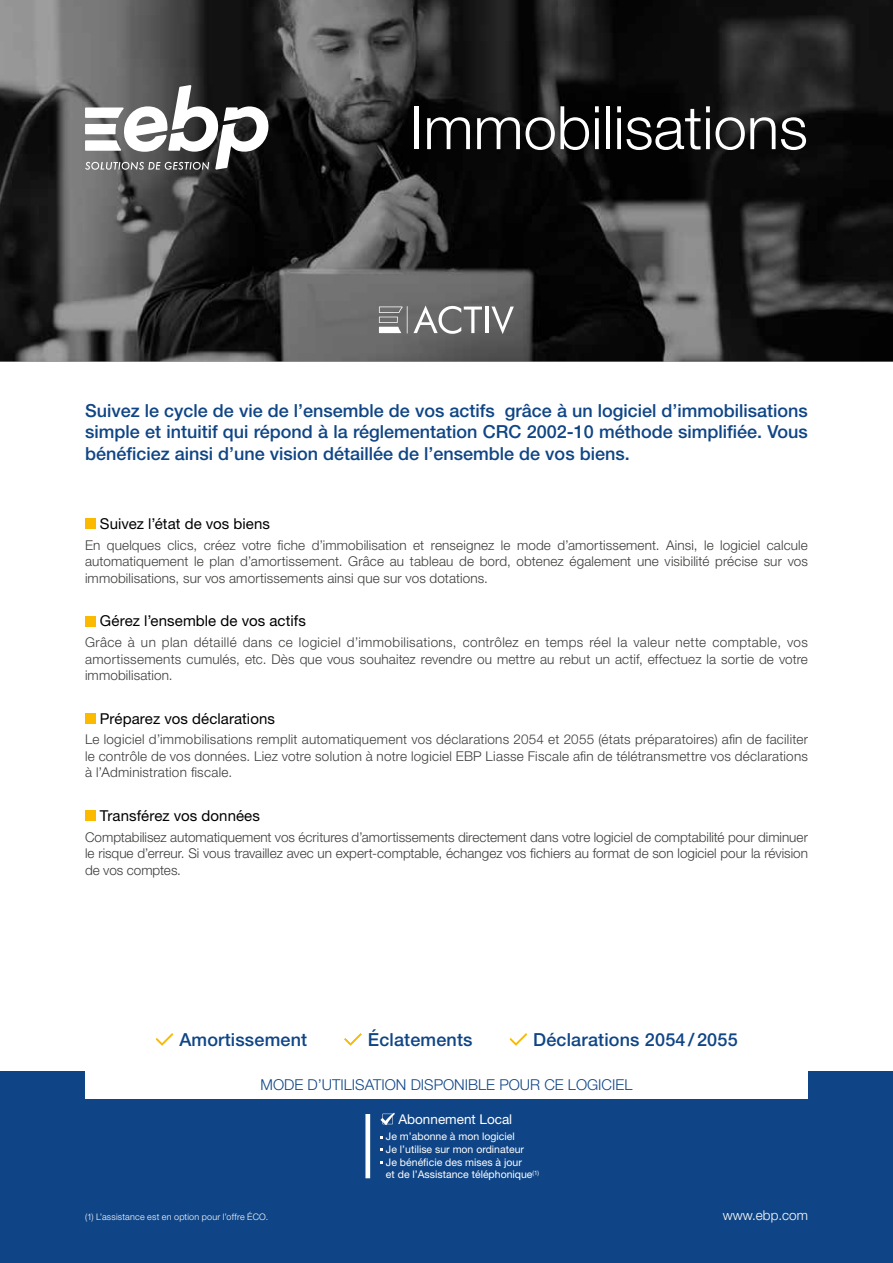
<style>
.page{position:relative;width:893px;height:1263px;background:#fff}
.page>*{position:absolute;margin:0;border:0;box-sizing:border-box;transform-origin:0 0}
.t1{font:300 60px "Helvetica Neue LT Std";color:#fff}
.t2{font:500 18px/21.6px "Helvetica Neue LT Std";color:#0f4586;text-align:justify}
.t3{font:15px "Helvetica Neue LT Std";letter-spacing:.005em;color:#000}
.t4{font:300 15px "Helvetica Neue LT Std";color:#0f4586}
.t5{font:300 13.5px/16.5px "Helvetica Neue LT Std";letter-spacing:.01em;color:#3c3c3b;text-align:justify}
.t6{font:13.5px "Helvetica Neue LT Std";color:#fff}
.t7{font:300 13.5px "Helvetica Neue LT Std";color:#fff}
.t8{font:10.5px/12.6px "Helvetica Neue LT Std";color:#fff}
.t9{font:300 9px "Helvetica Neue LT Std";letter-spacing:.025em;color:#fff}
</style>
<div class="page">
<img style="left:0;top:0;width:893px;height:361px">
<div style="left:0;top:1071px;width:893px;height:192px;background:#0f4586"></div>
<svg style="left:85px;top:85px;width:183px;height:85px"></svg>
<div style="left:85px;top:518px;width:11px;height:11px;background:#fbba00"></div>
<div style="left:85px;top:616px;width:11px;height:10px;background:#fbba00"></div>
<div style="left:85px;top:713px;width:11px;height:11px;background:#fbba00"></div>
<div style="left:85px;top:810px;width:11px;height:11px;background:#fbba00"></div>
<svg style="left:156px;top:1033px;width:18px;height:12px"></svg>
<svg style="left:344px;top:1033px;width:18px;height:12px"></svg>
<svg style="left:510px;top:1033px;width:17px;height:12px"></svg>
<div style="left:85px;top:1071px;width:723px;height:28px;background:#fff"></div>
<div style="left:365px;top:1114px;width:5px;height:64px;background:#fff"></div>
<svg style="left:381px;top:1113px;width:14px;height:12px"></svg>
<svg style="left:414px;top:305px;width:68px;height:29px"></svg>
<hr style="left:485px;top:307px;width:4px;height:26px;background:#fff">
<svg style="left:491px;top:307px;width:23px;height:27px"></svg>
<svg style="left:379px;top:306px;width:29px;height:27px"></svg>
<h1 class="t1" style="left:410px;top:91px;width:399px">Immobilisations</h1>
<p class="t2" style="left:85px;top:399px;width:724px">Suivez le cycle de vie de l’ensemble de vos actifs grâce à un logiciel d’immobilisations simple et intuitif qui répond à la réglementation CRC 2002-10 méthode simplifiée. Vous bénéficiez ainsi d’une vision détaillée de l’ensemble de vos biens.</p>
<p class="t3" style="left:100px;top:515px;width:172px">Suivez l’état de vos biens</p>
<p class="t5" style="left:85px;top:536px;width:724px">En quelques clics, créez votre fiche d’immobilisation et renseignez le mode d’amortissement. Ainsi, le logiciel calcule automatiquement le plan d’amortissement. Grâce au tableau de bord, obtenez également une visibilité précise sur vos immobilisations, sur vos amortissements ainsi que sur vos dotations.</p>
<p class="t3" style="left:100px;top:612px;width:208px">Gérez l’ensemble de vos actifs</p>
<p class="t5" style="left:85px;top:634px;width:724px">Grâce à un plan détaillé dans ce logiciel d’immobilisations, contrôlez en temps réel la valeur nette comptable, vos amortissements cumulés, etc. Dès que vous souhaitez revendre ou mettre au rebut un actif, effectuez la sortie de votre immobilisation.</p>
<p class="t3" style="left:100px;top:709px;width:177px">Préparez vos déclarations</p>
<p class="t5" style="left:85px;top:731px;width:724px">Le logiciel d’immobilisations remplit automatiquement vos déclarations 2054 et 2055 (états préparatoires) afin de faciliter le contrôle de vos données. Liez votre solution à notre logiciel EBP Liasse Fiscale afin de télétransmettre vos déclarations à l’Administration fiscale.</p>
<p class="t3" style="left:100px;top:807px;width:162px">Transférez vos données</p>
<p class="t5" style="left:85px;top:828px;width:724px">Comptabilisez automatiquement vos écritures d’amortissements directement dans votre logiciel de comptabilité pour diminuer le risque d’erreur. Si vous travaillez avec un expert-comptable, échangez vos fichiers au format de son logiciel pour la révision de vos comptes.</p>
<h2 class="t2" style="left:179px;top:1029px;width:129px">Amortissement</h2>
<h2 class="t2" style="left:368px;top:1029px;width:106px">Éclatements</h2>
<h2 class="t2" style="left:533px;top:1029px;width:206px">Déclarations 2054 / 2055</h2>
<p class="t4" style="left:261px;top:1076px;width:373px">MODE D’UTILISATION DISPONIBLE POUR CE LOGICIEL</p>
<p class="t6" style="left:398px;top:1111px;width:115px">Abonnement Local</p>
<p class="t8" style="left:386px;top:1130px;width:155px">Je m’abonne à mon logiciel<br>Je l’utilise sur mon ordinateur<br>Je bénéficie des mises à jour<br>et de l’Assistance téléphonique<sup>(1)</sup></p>
<p class="t9" style="left:85px;top:1212px;width:185px">(1) L’assistance est en option pour l’offre ÉCO.</p>
<p class="t7" style="left:723px;top:1207px;width:87px">www.ebp.com</p>
</div>
